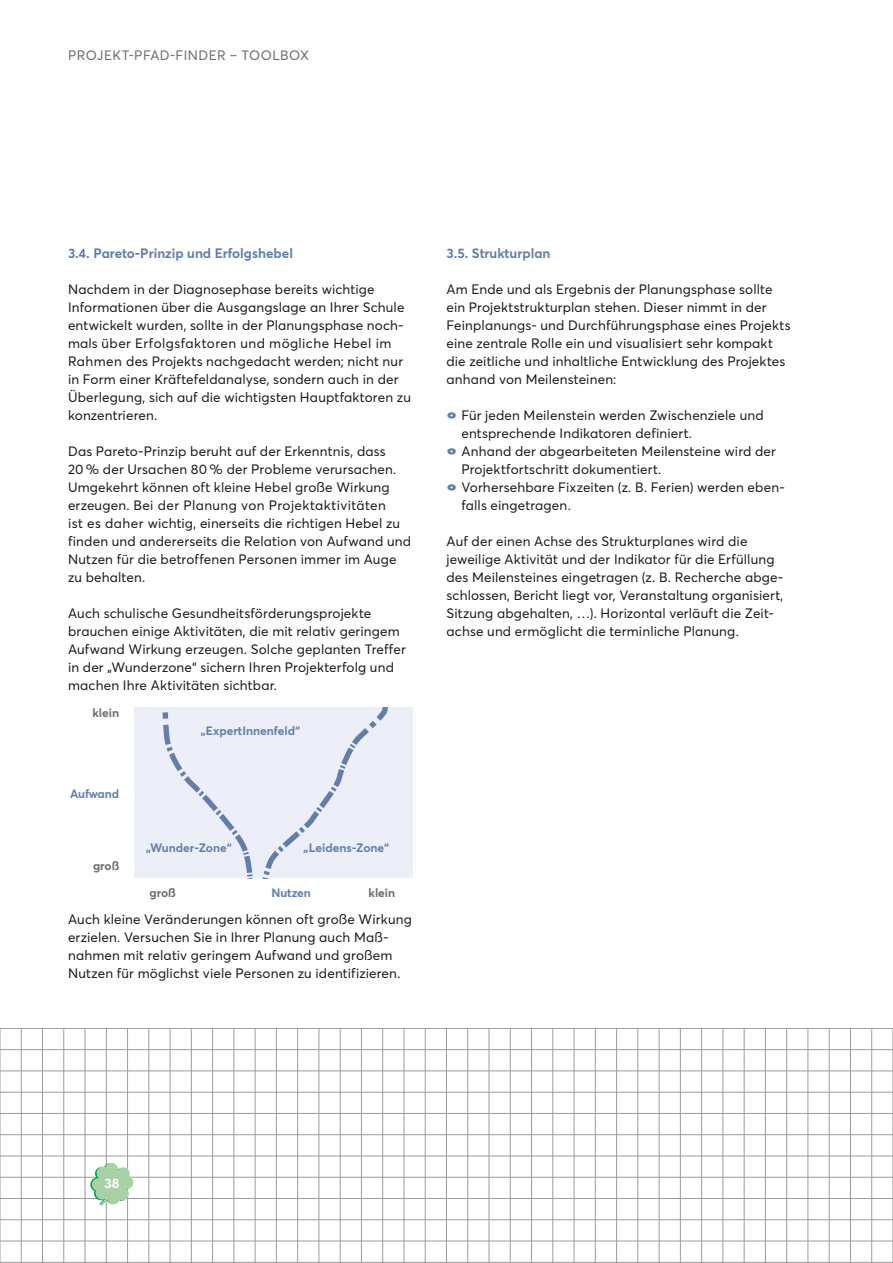
<style>
.page{position:relative;width:893px;height:1263px;background:#fff}
.page>*{position:absolute;margin:0;border:0;box-sizing:border-box;transform-origin:0 0}
.t1{font:13.5px/18px "Averta";letter-spacing:.015em;color:#191918}
.t2{font:700 13.5px "Averta";color:#647eac}
.t3{font:13.5px "Averta";letter-spacing:.035em;color:#6f6c6a}
.t4{font:700 13.5px "Averta";color:#fff}
.t5{font:700 12px "Averta";color:#647eac}
.t6{font:700 12px "Averta";color:#6f6c6a}
</style>
<div class="page">
<svg style="left:0;top:1028px;width:893px;height:235px"></svg>
<svg style="left:90px;top:1163px;width:43px;height:42px"></svg>
<div style="left:134px;top:708px;width:278px;height:170px;background:#eceff7"></div>
<svg style="left:162px;top:708px;width:226px;height:170px"></svg>
<p class="t3" style="left:68px;top:46px;width:242px">PROJEKT-PFAD-FINDER – TOOLBOX</p>
<p class="t2" style="left:68px;top:244px;width:227px">3.4. Pareto-Prinzip und Erfolgshebel</p>
<p class="t1" style="left:68px;top:280px;width:344px">Nachdem in der Diagnosephase bereits wichtige Informationen über die Ausgangslage an Ihrer Schule entwickelt wurden, sollte in der Planungsphase noch&shy;mals über Erfolgsfaktoren und mögliche Hebel im Rahmen des Projekts nachgedacht werden; nicht nur in Form einer Kräftefeldanalyse, sondern auch in der Überlegung, sich auf die wichtigsten Hauptfaktoren zu konzentrieren.</p>
<p class="t1" style="left:68px;top:442px;width:345px">Das Pareto-Prinzip beruht auf der Erkenntnis, dass<br>20 % der Ursachen 80 % der Probleme verursachen.<br>Umgekehrt können oft kleine Hebel große Wirkung erzeugen. Bei der Planung von Projektaktivitäten<br>ist es daher wichtig, einerseits die richtigen Hebel zu finden und andererseits die Relation von Aufwand und Nutzen für die betroffenen Personen immer im Auge zu behalten.</p>
<p class="t1" style="left:68px;top:604px;width:339px">Auch schulische Gesundheitsförderungsprojekte brauchen einige Aktivitäten, die mit relativ geringem Aufwand Wirkung erzeugen. Solche geplanten Treffer in der „Wunderzone“ sichern Ihren Projekterfolg und machen Ihre Aktivitäten sichtbar.</p>
<p class="t6" style="left:93px;top:704px;width:28px">klein</p>
<p class="t5" style="left:70px;top:785px;width:51px">Aufwand</p>
<p class="t6" style="left:93px;top:857px;width:28px">groß</p>
<p class="t5" style="left:201px;top:722px;width:101px">„ExpertInnenfeld“</p>
<p class="t5" style="left:146px;top:839px;width:87px">„Wunder-Zone“</p>
<p class="t5" style="left:304px;top:839px;width:87px">„Leidens-Zone“</p>
<p class="t6" style="left:149px;top:884px;width:28px">groß</p>
<p class="t5" style="left:271px;top:884px;width:41px">Nutzen</p>
<p class="t6" style="left:369px;top:884px;width:28px">klein</p>
<p class="t1" style="left:68px;top:910px;width:345px">Auch kleine Veränderungen können oft große Wirkung erzielen. Versuchen Sie in Ihrer Planung auch Maß&shy;nahmen mit relativ geringem Aufwand und großem Nutzen für möglichst viele Personen zu identifizieren.</p>
<p class="t2" style="left:446px;top:244px;width:105px">3.5. Strukturplan</p>
<p class="t1" style="left:446px;top:280px;width:346px">Am Ende und als Ergebnis der Planungsphase sollte ein Projektstrukturplan stehen. Dieser nimmt in der Feinplanungs- und Durchführungsphase eines Projekts eine zentrale Rolle ein und visualisiert sehr kompakt die zeitliche und inhaltliche Entwicklung des Projektes anhand von Meilensteinen:</p>
<p class="t1" style="left:461px;top:406px;width:325px">Für jeden Meilenstein werden Zwischenziele und entsprechende Indikatoren definiert.<br>Anhand der abgearbeiteten Meilensteine wird der Projektfortschritt dokumentiert.<br>Vorhersehbare Fixzeiten (z. B. Ferien) werden eben&shy;falls eingetragen.</p>
<p class="t1" style="left:446px;top:532px;width:338px">Auf der einen Achse des Strukturplanes wird die jeweilige Aktivität und der Indikator für die Erfüllung des Meilensteines eingetragen (z. B. Recherche abge&shy;schlossen, Bericht liegt vor, Veranstaltung organisiert, Sitzung abgehalten, …). Horizontal verläuft die Zeit&shy;achse und ermöglicht die terminliche Planung.</p>
<p class="t4" style="left:104px;top:1174px;width:17px">38</p>
</div>
